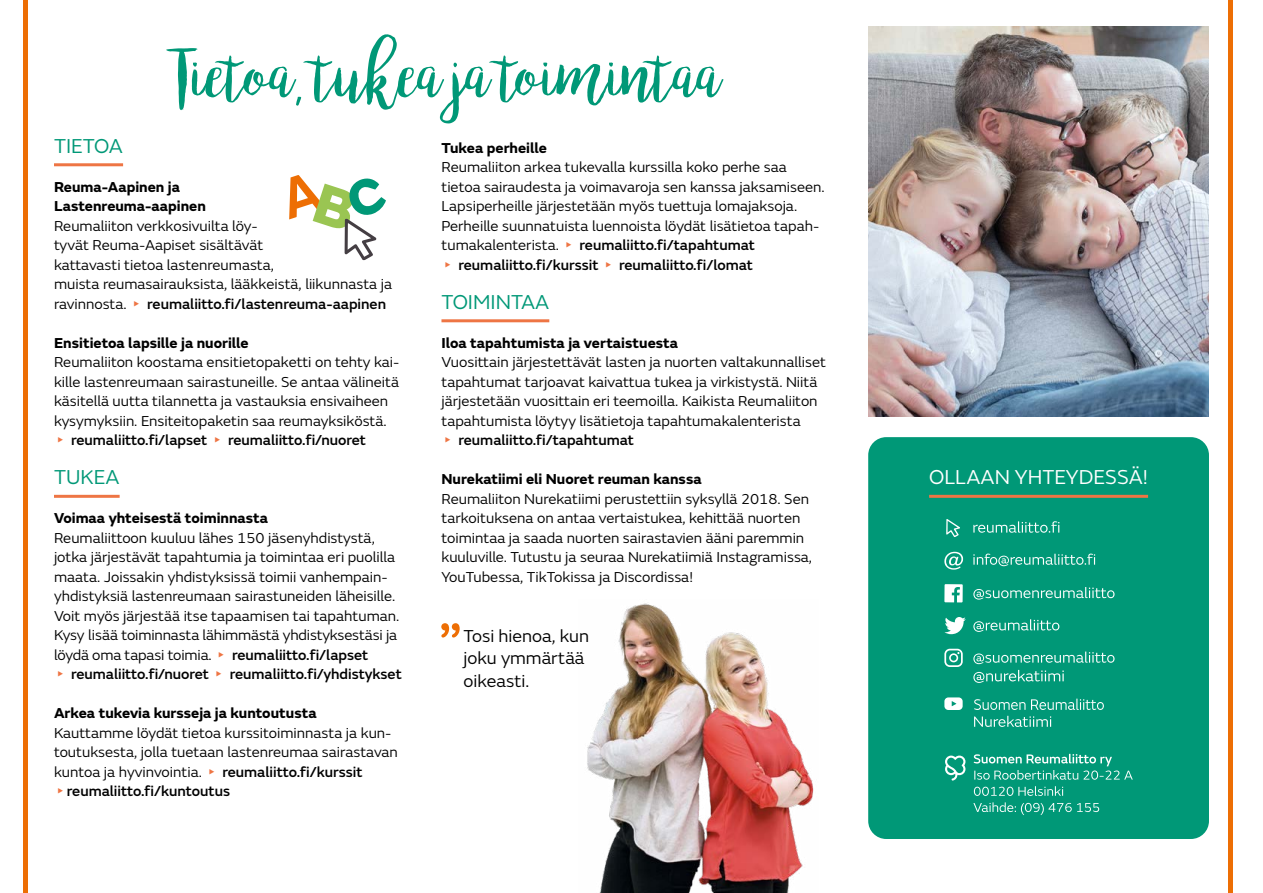
<style>
.page{position:relative;width:1263px;height:893px;background:#fff}
.page>*{position:absolute;margin:0;border:0;box-sizing:border-box;transform-origin:0 0}
.t1{font:67.5px "bromello";color:#009877}
.Otsikko{font:21px "FS Emeric";color:#009877}
.Otsikko-2{font:21px "FS Emeric";color:#fff}
.Leipis_musta_tavutta{font:18px/22.5px "FS Emeric";color:#000}
.Leipis_musta{font:15px/19.5px "FS Emeric";color:#000}
.Alaotsikko_musta{font:700 15px/19.5px "FS Emeric";color:#000}
.Leipis_musta-2{font:500 15px "FS Emeric";color:#000}
.s1{color:#ee7544}
.s2{font-weight:500}
</style>
<div class="page">
<img style="left:587px;top:603px;width:227px;height:290px">
<img style="left:868px;top:27px;width:341px;height:390px">
<hr style="left:54px;top:163px;width:69px;height:3px;background:#ee7544">
<hr style="left:54px;top:495px;width:66px;height:3px;background:#ee7544">
<svg style="left:289px;top:175px;width:97px;height:85px"></svg>
<div style="left:868px;top:437px;width:341px;height:402px;background:#009877;border-radius:18px"></div>
<hr style="left:929px;top:495px;width:219px;height:3px;background:#ee7544">
<hr style="left:441px;top:319px;width:108px;height:3px;background:#ee7544">
<svg style="left:296px;top:97px;width:5px;height:9px"></svg>
<svg style="left:441px;top:623px;width:19px;height:14px"></svg>
<hr style="left:1229px;top:0;width:4px;height:893px;background:#ed6e04">
<div style="left:23px;top:0;width:5px;height:893px;background:#ed6e04"></div>
<svg style="left:944px;top:584px;width:19px;height:18px"></svg>
<svg style="left:973px;top:587px;width:141px;height:13px"></svg>
<svg style="left:944px;top:617px;width:22px;height:17px"></svg>
<svg style="left:973px;top:619px;width:86px;height:13px"></svg>
<svg style="left:944px;top:552px;width:19px;height:18px"></svg>
<svg style="left:973px;top:554px;width:122px;height:12px"></svg>
<svg style="left:946px;top:519px;width:14px;height:18px"></svg>
<svg style="left:973px;top:521px;width:86px;height:12px"></svg>
<svg style="left:945px;top:756px;width:20px;height:25px"></svg>
<svg style="left:973px;top:802px;width:126px;height:13px"></svg>
<svg style="left:974px;top:786px;width:89px;height:10px"></svg>
<svg style="left:974px;top:754px;width:159px;height:26px"></svg>
<svg style="left:974px;top:699px;width:130px;height:11px"></svg>
<svg style="left:944px;top:697px;width:19px;height:13px"></svg>
<svg style="left:974px;top:716px;width:77px;height:11px"></svg>
<svg style="left:973px;top:651px;width:141px;height:13px"></svg>
<svg style="left:944px;top:649px;width:19px;height:18px"></svg>
<svg style="left:973px;top:670px;width:91px;height:13px"></svg>
<p class="t1" style="left:173px;top:34px;width:551px">Tietoa tukea ja toimintaa</p>
<p class="Alaotsikko_musta" style="left:441px;top:137px;width:107px">Tukea perheille</p>
<p class="Leipis_musta" style="left:441px;top:157px;width:385px">Reumaliiton arkea tukevalla kurssilla koko perhe saa tietoa sairaudesta ja voimavaroja sen kanssa jaksamiseen.<br>Lapsiperheille järjestetään myös tuettuja lomajaksoja.<br>Perheille suunnatuista luennoista löydät lisätietoa tapah&shy;tumakalenterista. <span class="s1">▸</span> <span class="s2">reumaliitto.fi/tapahtumat<br></span><span class="s1">▸</span> <span class="s2">reumaliitto.fi/kurssit</span> <span class="s1">▸</span> <span class="s2">reumaliitto.fi/lomat</span></p>
<p class="Otsikko" style="left:441px;top:287px;width:109px">TOIMINTAA</p>
<p class="Alaotsikko_musta" style="left:441px;top:332px;width:238px">Iloa tapahtumista ja vertaistuesta</p>
<p class="Leipis_musta" style="left:441px;top:352px;width:386px">Vuosittain järjestettävät lasten ja nuorten valtakunnalliset tapahtumat tarjoavat kaivattua tukea ja virkistystä. Niitä järjestetään vuosittain eri teemoilla. Kaikista Reumaliiton tapahtumista löytyy lisätietoja tapahtumakalenterista<br><span class="s1">▸</span> <span class="s2">reumaliitto.fi/tapahtumat</span></p>
<p class="Alaotsikko_musta" style="left:441px;top:468px;width:262px">Nurekatiimi eli Nuoret reuman kanssa</p>
<p class="Leipis_musta" style="left:441px;top:488px;width:372px">Reumaliiton Nurekatiimi perustettiin syksyllä 2018. Sen tarkoituksena on antaa vertaistukea, kehittää nuorten toimintaa ja saada nuorten sairastavien ääni paremmin kuuluville. Tutustu ja seuraa Nurekatiimiä Instagramissa, YouTubessa, TikTokissa ja Discordissa!</p>
<p class="Otsikko" style="left:54px;top:131px;width:71px">TIETOA</p>
<p class="Alaotsikko_musta" style="left:54px;top:176px;width:153px">Reuma-Aapinen ja<br>Lastenreuma-aapinen</p>
<p class="Leipis_musta" style="left:54px;top:215px;width:340px">Reumaliiton verkkosivuilta löy-<br>tyvät Reuma-Aapiset sisältävät<br>kattavasti tietoa lastenreumasta,<br>muista reumasairauksista, lääkkeistä, liikunnasta ja ravinnosta. <span class="s1">▸</span> <span class="s2">reumaliitto.fi/lastenreuma-aapinen</span></p>
<p class="Alaotsikko_musta" style="left:54px;top:332px;width:196px">Ensitietoa lapsille ja nuorille</p>
<p class="Leipis_musta" style="left:54px;top:352px;width:347px">Reumaliiton koostama ensitietopaketti on tehty kai&shy;kille lastenreumaan sairastuneille. Se antaa välineitä käsitellä uutta tilannetta ja vastauksia ensivaiheen kysymyksiin. Ensiteitopaketin saa reumayksiköstä.</p>
<p class="Leipis_musta-2" style="left:54px;top:429px;width:314px"><span class="s1">▸</span> reumaliitto.fi/lapset <span class="s1">▸</span> reumaliitto.fi/nuoret</p>
<p class="Otsikko" style="left:54px;top:463px;width:67px">TUKEA</p>
<p class="Alaotsikko_musta" style="left:54px;top:507px;width:216px">Voimaa yhteisestä toiminnasta</p>
<p class="Leipis_musta" style="left:54px;top:527px;width:349px">Reumaliittoon kuuluu lähes 150 jäsenyhdistystä, jotka järjestävät tapahtumia ja toimintaa eri puolilla maata. Joissakin yhdistyksissä toimii vanhempain&shy;yhdistyksiä lastenreumaan sairastuneiden läheisille.<br>Voit myös järjestää itse tapaamisen tai tapahtuman.<br>Kysy lisää toiminnasta lähimmästä yhdistyksestäsi ja löydä oma tapasi toimia. <span class="s1">▸</span> <span class="s2">reumaliitto.fi/lapset<br></span><span class="s1">▸</span> <span class="s2">reumaliitto.fi/nuoret</span> <span class="s1">▸</span> <span class="s2">reumaliitto.fi/yhdistykset</span></p>
<p class="Alaotsikko_musta" style="left:54px;top:702px;width:264px">Arkea tukevia kursseja ja kuntoutusta</p>
<p class="Leipis_musta" style="left:54px;top:722px;width:345px">Kauttamme löydät tietoa kurssitoiminnasta ja kun&shy;toutuksesta, jolla tuetaan lastenreumaa sairastavan kuntoa ja hyvinvointia. <span class="s1">▸</span> <span class="s2">reumaliitto.fi/kurssit </span><span class="s1">▸</span><span class="s2">reumaliitto.fi/kuntoutus</span></p>
<p class="Leipis_musta_tavutta" style="left:463px;top:623px;width:127px">Tosi hienoa, kun joku ymmärtää oikeasti.</p>
<p class="Otsikko-2" style="left:929px;top:463px;width:220px">OLLAAN YHTEYDESSÄ!</p>
</div>
